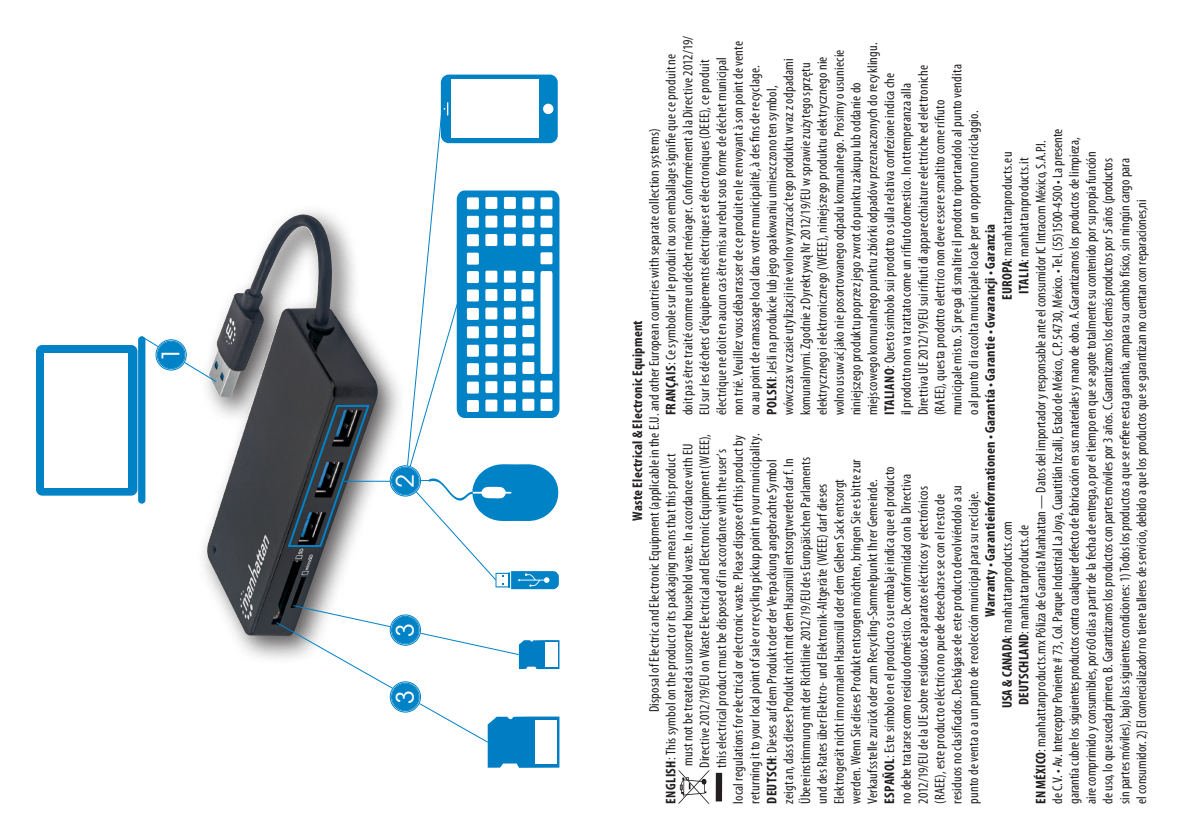
<style>
.page{position:relative;width:1191px;height:840px;background:#fff}
.page>*{position:absolute;margin:0;border:0;box-sizing:border-box;transform-origin:0 0}
.Step_Numbers{font:24px "ITC Avant Garde Std";color:#fff}
.t1{font:condensed 14px/16.8px "Myriad Pro";letter-spacing:.015em;color:#231f20}
.t2{font:700 condensed 14px/16.8px "Myriad Pro";letter-spacing:.02em;color:#231f20}
.s1{font-weight:700}
.s2{font-weight:400}
</style>
<div class="page">
<div style="left:715px;top:772px;width:7px;height:29px;background:#231f20"></div>
<svg style="left:678px;top:770px;width:31px;height:33px"></svg>
<div style="left:195px;top:203px;width:212px;height:463px;background:#231f20;opacity:.75"></div>
<img style="left:206px;top:214px;width:174px;height:421px">
<div style="left:36px;top:345px;width:101px;height:150px;background:#0082c7;border-radius:6px"></div>
<div style="left:138px;top:336px;width:7px;height:167px;background:#0082c7;border-radius:3px"></div>
<div style="left:45px;top:353px;width:83px;height:134px;background:#fff"></div>
<svg style="left:140px;top:335px;width:77px;height:48px"></svg>
<div style="left:157px;top:340px;width:29px;height:29px;background:#0082c7;border-radius:50%"></div>
<div style="left:156px;top:339px;width:31px;height:31px;border:2px solid #fff;border-radius:50%"></div>
<div style="left:156px;top:339px;width:31px;height:31px;border:1px solid #0082c7;border-radius:50%"></div>
<div style="left:157px;top:340px;width:28px;height:29px;border:1px solid #0082c7;border-radius:50%"></div>
<div style="left:441px;top:74px;width:117px;height:69px;background:#0082c7;border-radius:8px"></div>
<div style="left:451px;top:79px;width:88px;height:59px;background:#fff"></div>
<svg style="left:405px;top:102px;width:154px;height:487px"></svg>
<hr style="left:344px;top:480px;width:62px;height:1px;background:#0082c7">
<div style="left:391px;top:466px;width:29px;height:29px;background:#0082c7;border-radius:50%"></div>
<div style="left:390px;top:465px;width:31px;height:31px;border:2px solid #fff;border-radius:50%"></div>
<div style="left:390px;top:465px;width:31px;height:31px;border:1px solid #0082c7;border-radius:50%"></div>
<div style="left:391px;top:466px;width:28px;height:29px;border:1px solid #0082c7;border-radius:50%"></div>
<svg style="left:275px;top:604px;width:284px;height:163px"></svg>
<div style="left:391px;top:682px;width:29px;height:29px;background:#0082c7;border-radius:50%"></div>
<div style="left:390px;top:681px;width:31px;height:31px;border:2px solid #fff;border-radius:50%"></div>
<div style="left:390px;top:681px;width:31px;height:31px;border:1px solid #0082c7;border-radius:50%"></div>
<div style="left:391px;top:682px;width:28px;height:28px;border:1px solid #0082c7;border-radius:50%"></div>
<svg style="left:286px;top:403px;width:85px;height:145px;background:#515b62"></svg>
<p class="Step_Numbers" style="left:156px;top:361px;width:15px;rotate:-90deg">1</p>
<p class="Step_Numbers" style="left:390px;top:487px;width:15px;rotate:-90deg">2</p>
<p class="Step_Numbers" style="left:390px;top:636px;width:15px;rotate:-90deg">3</p>
<p class="Step_Numbers" style="left:390px;top:703px;width:15px;rotate:-90deg">3</p>
<p class="t1" style="left:662px;top:415px;width:381px;rotate:-90deg"><span class="s1">FRANÇAIS</span>: Ce symbole sur Ie produit ou son emballage signifie que ce produit ne doit pas être traité comme un déchet ménager. Conformément à la Directive 2012/19/ EU sur les déchets d’équipements électriques et électroniques (DEEE), ce produit électrique ne doit en aucun cas être mis au rebut sous forme de déchet municipal<br>non trié. Veuillez vous débarrasser de ce produit en Ie renvoyant à son point de vente ou au point de ramassage local dans votre municipalité, à des fins de recyclage.<br><span class="s1">POLSKI</span>: Jeśli na produkcie lub jego opakowaniu umieszczono ten symbol,<br>wówczas w czasie utylizacji nie wolno wyrzucać tego produktu wraz z odpadami komunalnymi. Zgodnie z Dyrektywą Nr 2012/19/EU w sprawie zużytego sprzętu elektrycznego i elektronicznego (WEEE), niniejszego produktu elektrycznego nie wolno usuwać jako nie posortowanego odpadu komunalnego. Prosimy o usuniecie niniejszego produktu poprzez jego zwrot do punktu zakupu lub oddanie do miejscowego komunalnego punktu zbiórki odpadów przeznaczonych do recyklingu.<br><span class="s1">ITALIANO</span>: Questo simbolo sui prodotto o sulla relativa confezione indica che<br>il prodotto non va trattato come un rifiuto domestico. In ottemperanza alla<br>Direttiva UE 2012/19/EU sui rifiuti di apparecchiature elettriche ed elettroniche (RAEE), questa prodotto elettrico non deve essere smaltito come rifiuto<br>municipale misto. Si prega di smaltire il prodotto riportandolo al punto vendita<br>o al punto di raccolta municipale locale per un opportuno riciclaggio.</p>
<p class="t1" style="left:1032px;top:803px;width:665px;rotate:-90deg"><span class="s1">EN MÉXICO</span>: manhattanproducts.mx Póliza de Garantía Manhattan — Datos del importador y responsable ante el consumidor IC Intracom México, S.A.P.I.</p>
<p class="t1" style="left:1049px;top:803px;width:676px;rotate:-90deg">de C.V. • Av. Interceptor Poniente # 73, Col. Parque Industrial La Joya, Cuautitlán Izcalli, Estado de México, C.P. 54730, México. • Tel. (55)1500-4500 • La presente</p>
<p class="t1" style="left:1065px;top:803px;width:667px;rotate:-90deg">garantía cubre los siguientes productos contra cualquier defecto de fabricación en sus materiales y mano de obra. A.Garantizamos los productos de limpieza,</p>
<p class="t1" style="left:645px;top:711px;width:584px;rotate:-90deg">Disposal of Electric and Electronic Equipment (applicable in the E.U. and other European countries with separate collection systems)</p>
<p class="t1" style="left:1082px;top:803px;width:653px;rotate:-90deg">aire comprimido y consumibles, por 60 dias a partir de la fecha de entrega,o por el tiempo en que se agote totalmente su contenido por su propia función</p>
<p class="t1" style="left:1099px;top:803px;width:647px;rotate:-90deg">de uso, lo que suceda primero. B. Garantizamos los productos con partes móviles por 3 años. C.Garantizamos los demás productos por 5 años (productos</p>
<p class="t1" style="left:1116px;top:803px;width:647px;rotate:-90deg">sin partes móviles), bajo las siguientes condiciones: 1) Todos los productos a que se refiere esta garantía, ampara su cambio físico, sin ningún cargo para</p>
<p class="t1" style="left:998px;top:299px;width:149px;rotate:-90deg"><span class="s1">EUROPA</span>: manhattanproducts.eu</p>
<p class="t1" style="left:1015px;top:294px;width:138px;rotate:-90deg"><span class="s1">ITALIA</span>: manhattanproducts.it</p>
<p class="t1" style="left:1133px;top:803px;width:605px;rotate:-90deg">el consumidor. 2) El comercializador no tiene talleres de servicio, debido a que los productos que se garantizan no cuentan con reparaciones,ni</p>
<p class="t2" style="left:981px;top:708px;width:485px;text-indent:91px;rotate:-90deg">Warranty • Garantieinformationen • Garantía • Garantie • Gwarancji • Garanzia<br>USA &amp; CANADA<span class="s2">: manhattanproducts.com<br></span>DEUTSCHLAND<span class="s2">: manhattanproducts.de</span></p>
<p class="t2" style="left:628px;top:520px;width:202px;rotate:-90deg">Waste Electrical &amp; Electronic Equipment</p>
<p class="t1" style="left:729px;top:803px;width:370px;rotate:-90deg">local regulations for electrical or electronic waste. Please dispose of this product by</p>
<p class="t1" style="left:746px;top:803px;width:371px;rotate:-90deg">returning it to your local point of sale or recycling pickup point in your municipality.</p>
<p class="t1" style="left:662px;top:803px;width:351px;rotate:-90deg"><span class="s1">ENGLISH</span>: This symbol on the product or its packaging means that this product</p>
<p class="t1" style="left:679px;top:765px;width:323px;rotate:-90deg">must not be treated as unsorted household waste. In accordance with EU</p>
<p class="t1" style="left:696px;top:767px;width:335px;rotate:-90deg">Directive 2012/19/EU on Waste Electrical and Electronic Equipment (WEEE),</p>
<p class="t1" style="left:713px;top:767px;width:320px;rotate:-90deg">this electrical product must be disposed of in accordance with the user’s</p>
<p class="t1" style="left:763px;top:803px;width:346px;rotate:-90deg"><span class="s1">DEUTSCH</span>: Dieses auf dem Produkt oder der Verpackung angebrachte Symbol</p>
<p class="t1" style="left:780px;top:803px;width:346px;rotate:-90deg">zeigt an, dass dieses Produkt nicht mit dem Hausmüll entsorgtwerden darf. In</p>
<p class="t1" style="left:797px;top:803px;width:348px;rotate:-90deg">Übereinstimmung mit der Richtlinie 2012/19/EU des Europäischen Parlaments</p>
<p class="t1" style="left:847px;top:803px;width:346px;rotate:-90deg">werden. Wenn Sie dieses Produkt entsorgen möchten, bringen Sie es bitte zur</p>
<p class="t1" style="left:881px;top:803px;width:339px;rotate:-90deg"><span class="s1">ESPAÑOL</span>: Este símbolo en el producto o su embalaje indica que el producto</p>
<p class="t1" style="left:897px;top:803px;width:331px;rotate:-90deg">no debe tratarse como residuo doméstico. De conformidad con la Directiva</p>
<p class="t1" style="left:914px;top:803px;width:319px;rotate:-90deg">2012/19/EU de la UE sobre residuos de aparatos eléctricos y electrónicos</p>
<p class="t1" style="left:931px;top:803px;width:311px;rotate:-90deg">(RAEE), este producto eléctrico no puede desecharse se con el resto de</p>
<p class="t1" style="left:948px;top:803px;width:320px;rotate:-90deg">residuos no clasificados. Deshágase de este producto devolviéndolo a su</p>
<p class="t1" style="left:965px;top:803px;width:314px;rotate:-90deg">punto de venta o a un punto de recolección municipal para su reciclaje.</p>
<p class="t1" style="left:813px;top:803px;width:321px;rotate:-90deg">und des Rates über Elektro- und Elektronik-Altgeräte (WEEE) darf dieses</p>
<p class="t1" style="left:830px;top:803px;width:326px;rotate:-90deg">Elektrogerät nicht im normalen Hausmüll oder dem Gelben Sack entsorgt</p>
<p class="t1" style="left:864px;top:803px;width:326px;rotate:-90deg">Verkaufsstelle zurück oder zum Recycling-Sammelpunkt Ihrer Gemeinde.</p>
</div>
